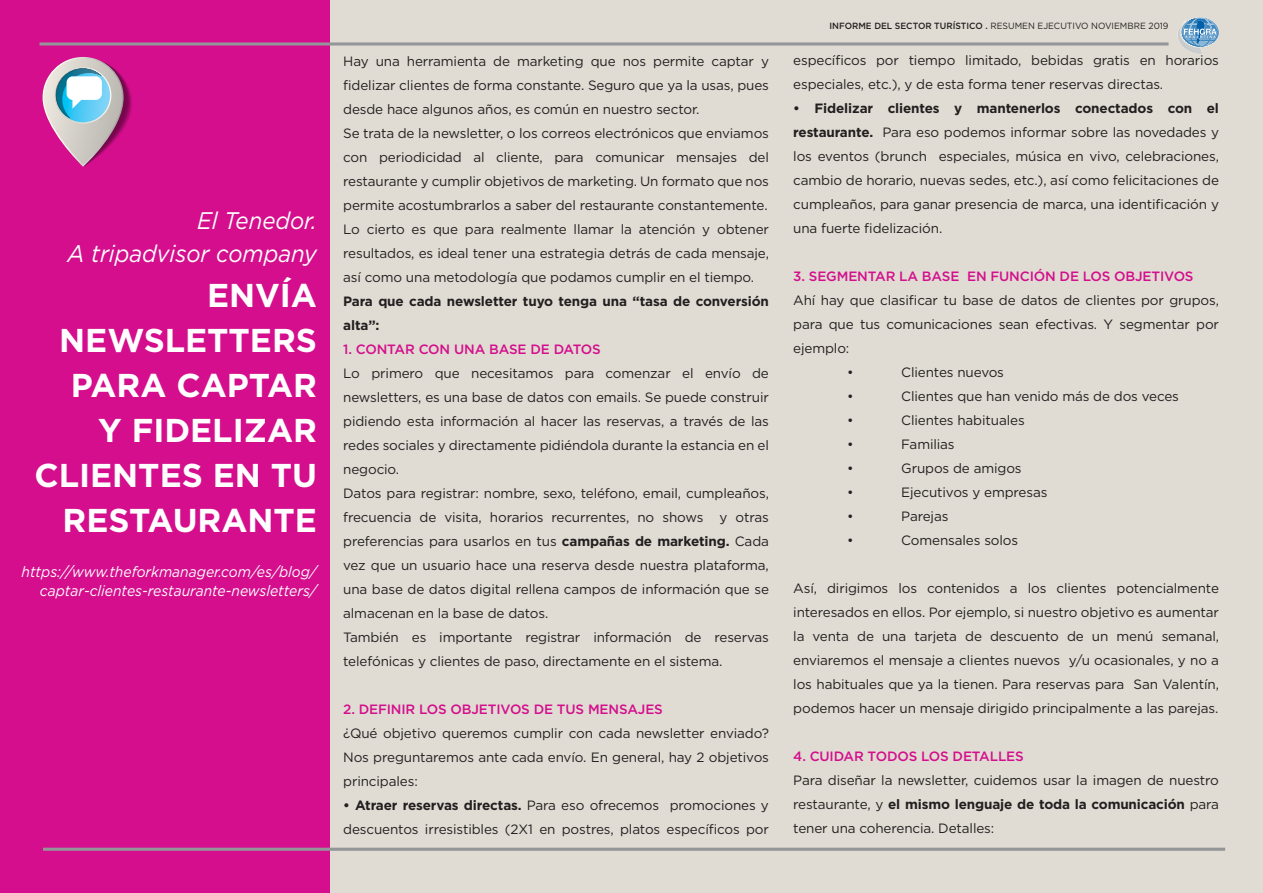
<style>
.page{position:relative;width:1263px;height:893px;background:#e0dcd3}
.page>*{position:absolute;margin:0;border:0;box-sizing:border-box;transform-origin:0 0}
.t1{font:700 33px/45px "Gotham";color:#fff;text-align:right}
.t2{font:italic 24px/33px "Gotham";color:#fff;text-align:right;scale:.93 1}
.t3{font:italic 15px/19.5px "Gotham";color:#fff;text-align:right;scale:.93 1}
.t4{font:13.5px/24px "Gotham";letter-spacing:-.01em;color:#231f20}
.t5{font:500 13.5px "Gotham";letter-spacing:-.01em;color:#d40e8c}
.t6{font:700 13.5px/24px "Gotham";letter-spacing:-.01em;color:#231f20}
.t7{font:9px "Gotham";color:#231f20;scale:.96 1}
.s1{font-weight:700}
.s2{font-weight:500}
</style>
<div class="page">
<div style="left:0;top:0;width:330px;height:893px;background:#d40e8c"></div>
<svg style="left:1177px;top:17px;width:42px;height:37px"></svg>
<hr style="left:39px;top:42px;width:1129px;height:3px;background:#939598">
<hr style="left:43px;top:848px;width:1182px;height:3px;background:#939598">
<svg style="left:43px;top:57px;width:89px;height:110px"></svg>
<div style="left:67px;top:76px;width:35px;height:24px;background:#fff;border-radius:6px"></div>
<h2 class="t2" style="left:68px;top:203px;width:270px">El Tenedor.<br>A tripadvisor company</h2>
<h1 class="t1" style="left:34px;top:272px;width:284px">ENVÍA<br>NEWSLETTERS<br>PARA CAPTAR<br>Y FIDELIZAR<br>CLIENTES EN TU<br>RESTAURANTE</h1>
<p class="t3" style="left:22px;top:561px;width:319px">https://www.theforkmanager.com/es/blog/ captar-clientes-restaurante-newsletters/</p>
<p class="t4" style="left:343px;top:49px;width:427px">Hay una herramienta de marketing que nos permite captar y fidelizar clientes de forma constante. Seguro que ya la usas, pues desde hace algunos años, es común en nuestro sector.<br>Se trata de la newsletter, o los correos electrónicos que enviamos con periodicidad al cliente, para comunicar mensajes del restaurante y cumplir objetivos de marketing. Un formato que nos permite acostumbrarlos a saber del restaurante constantemente.<br>Lo cierto es que para realmente llamar la atención y obtener resultados, es ideal tener una estrategia detrás de cada mensaje, así como una metodología que podamos cumplir en el tiempo.</p>
<p class="t6" style="left:343px;top:289px;width:427px">Para que cada newsletter tuyo tenga una “tasa de conversión alta”:</p>
<p class="t5" style="left:343px;top:341px;width:259px">1. CONTAR CON UNA BASE DE DATOS</p>
<p class="t4" style="left:343px;top:361px;width:427px">Lo primero que necesitamos para comenzar el envío de newsletters, es una base de datos con emails. Se puede construir pidiendo esta información al hacer las reservas, a través de las redes sociales y directamente pidiéndola durante la estancia en el negocio.<br>Datos para registrar: nombre, sexo, teléfono, email, cumpleaños, frecuencia de visita, horarios recurrentes, no shows y otras preferencias para usarlos en tus <span class="s1">campañas de marketing.</span> Cada vez que un usuario hace una reserva desde nuestra plataforma, una base de datos digital rellena campos de información que se almacenan en la base de datos.<br>También es importante registrar información de reservas telefónicas y clientes de paso, directamente en el sistema.</p>
<p class="t5" style="left:343px;top:701px;width:321px">2. DEFINIR LOS OBJETIVOS DE TUS MENSAJES</p>
<p class="t4" style="left:343px;top:721px;width:427px;text-align:justify">¿Qué objetivo queremos cumplir con cada newsletter enviado?<br>Nos preguntaremos ante cada envío. En general, hay 2 objetivos principales:</p>
<p class="t4" style="left:343px;top:793px;width:427px"><span class="s1">• Atraer reservas directas.</span> Para eso ofrecemos promociones y descuentos irresistibles (2X1 en postres, platos específicos por</p>
<p class="t7" style="left:829px;top:20px;width:355px"><span class="s2">INFORME DEL SECTOR TURÍSTICO .</span> RESUMEN EJECUTIVO NOVIEMBRE 2019</p>
<p class="t4" style="left:793px;top:48px;width:427px">específicos por tiempo limitado, bebidas gratis en horarios especiales, etc.), y de esta forma tener reservas directas.</p>
<p class="t4" style="left:793px;top:96px;width:427px;text-align:justify"><span class="s1">• Fidelizar clientes y mantenerlos conectados con el restaurante.</span> Para eso podemos informar sobre las novedades y los eventos (brunch especiales, música en vivo, celebraciones, cambio de horario, nuevas sedes, etc.), así como felicitaciones de cumpleaños, para ganar presencia de marca, una identificación y una fuerte fidelización.</p>
<p class="t5" style="left:793px;top:267px;width:402px">3. SEGMENTAR LA BASE EN FUNCIÓN DE LOS OBJETIVOS</p>
<p class="t4" style="left:793px;top:288px;width:427px">Ahí hay que clasificar tu base de datos de clientes por grupos,</p>
<p class="t4" style="left:793px;top:312px;width:427px">para que tus comunicaciones sean efectivas. Y segmentar por</p>
<p class="t4" style="left:793px;top:336px;width:58px">ejemplo:</p>
<p class="t4" style="left:847px;top:360px;width:8px">•</p>
<p class="t4" style="left:901px;top:360px;width:104px">Clientes nuevos</p>
<p class="t4" style="left:847px;top:384px;width:8px">•</p>
<p class="t4" style="left:901px;top:384px;width:279px">Clientes que han venido más de dos veces</p>
<p class="t4" style="left:847px;top:408px;width:8px">•</p>
<p class="t4" style="left:901px;top:408px;width:125px">Clientes habituales</p>
<p class="t4" style="left:847px;top:432px;width:8px">•</p>
<p class="t4" style="left:901px;top:432px;width:55px">Familias</p>
<p class="t4" style="left:847px;top:456px;width:8px">•</p>
<p class="t4" style="left:901px;top:456px;width:122px">Grupos de amigos</p>
<p class="t4" style="left:847px;top:480px;width:8px">•</p>
<p class="t4" style="left:901px;top:480px;width:148px">Ejecutivos y empresas</p>
<p class="t4" style="left:847px;top:504px;width:8px">•</p>
<p class="t4" style="left:901px;top:504px;width:49px">Parejas</p>
<p class="t4" style="left:847px;top:528px;width:8px">•</p>
<p class="t4" style="left:901px;top:528px;width:118px">Comensales solos</p>
<p class="t4" style="left:793px;top:576px;width:427px;text-align:justify">Así, dirigimos los contenidos a los clientes potencialmente interesados en ellos. Por ejemplo, si nuestro objetivo es aumentar la venta de una tarjeta de descuento de un menú semanal, enviaremos el mensaje a clientes nuevos y/u ocasionales, y no a los habituales que ya la tienen. Para reservas para San Valentín, podemos hacer un mensaje dirigido principalmente a las parejas.</p>
<p class="t5" style="left:793px;top:747px;width:232px">4. CUIDAR TODOS LOS DETALLES</p>
<p class="t4" style="left:793px;top:768px;width:427px;text-align:justify">Para diseñar la newsletter, cuidemos usar la imagen de nuestro restaurante, y <span class="s1">el mismo lenguaje de toda la comunicación</span> para tener una coherencia. Detalles:</p>
</div>
